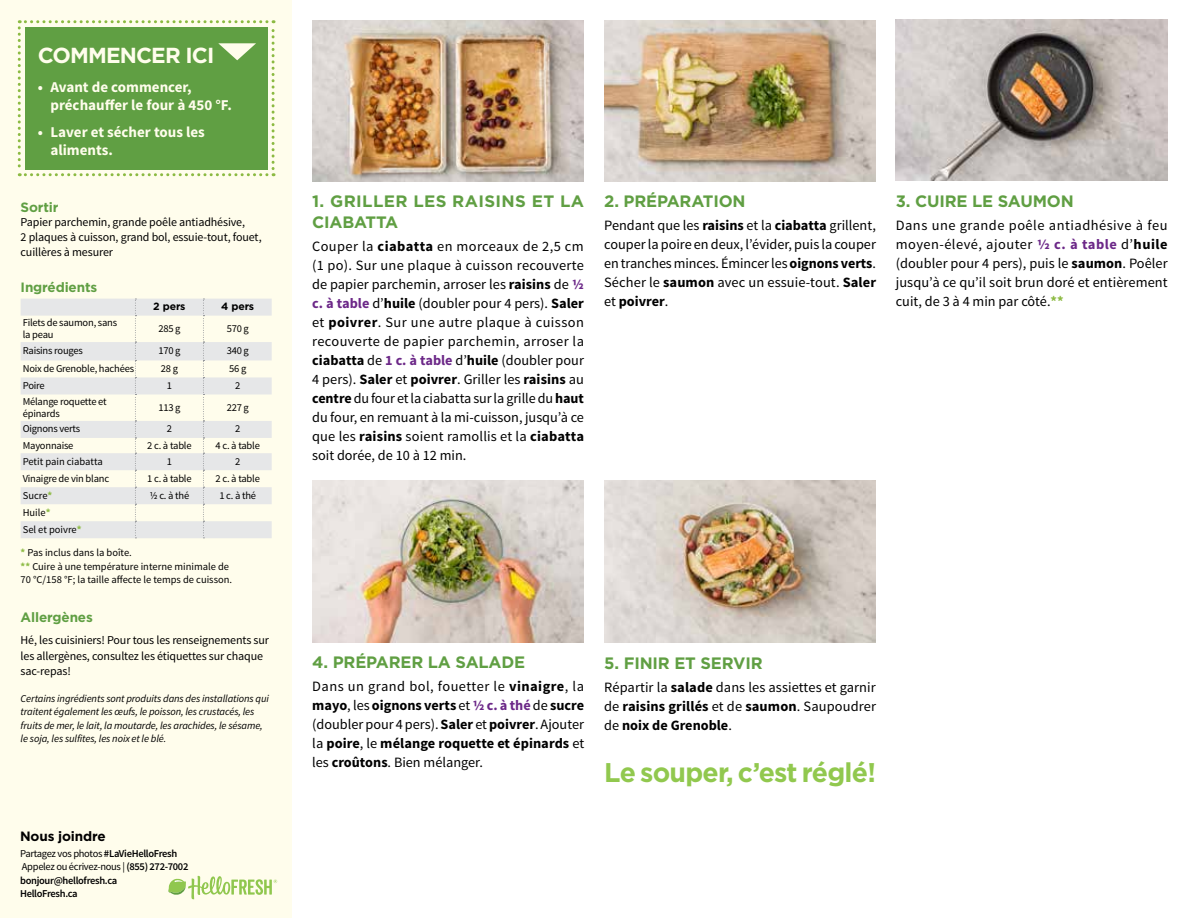
<style>
.page{position:relative;width:1188px;height:918px;background:#fff}
.page>*{position:absolute;margin:0;border:0;box-sizing:border-box;transform-origin:0 0}
.t1{font:700 27px "Gotham";letter-spacing:-.025em;color:#91c84e}
.t2{font:700 21.75px "Gotham";letter-spacing:-.04em;color:#fffdec}
.t3{font:700 16.5px "Gotham";letter-spacing:-.01em;color:#609f43}
.t4{font:700 16.5px/21.1px "Gotham";letter-spacing:.02em;color:#609f43}
.t5{font:700 15px/18px "Source Sans Pro";color:#fffdec}
.t6{font:14.25px/19px "Source Sans Pro";color:#000;text-align:justify}
.t7{font:700 13.5px "Gotham";letter-spacing:-.01em;color:#609f43}
.t8{font:700 13.5px "Gotham";letter-spacing:-.01em;color:#000}
.t9{font:12px/15.3px "Source Sans Pro";letter-spacing:-.01em;color:#000}
.t10{font:10.5px/12px "Source Sans Pro";letter-spacing:-.02em;color:#000}
.t11{font:italic 10.5px/13.5px "Source Sans Pro";letter-spacing:-.01em;color:#000}
.t12{font:10.5px/13.6px "Source Sans Pro";color:#000}
.t13{font:600 10.5px/13.5px "Source Sans Pro";letter-spacing:-.03em;color:#000}
.t14{font:700 10.5px "Gotham";letter-spacing:-.01em;color:#000}
.s1{font-weight:700;color:#8cba42}
.s2{font-weight:400}
.s3{font-weight:700}
.s4{font-weight:700;color:#6c2888}
</style>
<div class="page">
<div style="left:0;top:0;width:292px;height:918px;background:#fffdec"></div>
<svg style="left:21px;top:299px;width:251px;height:239px"></svg>
<svg style="left:203px;top:299px;width:1px;height:239px"></svg>
<svg style="left:135px;top:299px;width:1px;height:239px"></svg>
<svg style="left:168px;top:876px;width:109px;height:23px"></svg>
<svg style="left:18px;top:20px;width:257px;height:156px;background:#73aa57"></svg>
<img style="left:312px;top:480px;width:272px;height:162px">
<img style="left:604px;top:480px;width:272px;height:162px">
<img style="left:896px;top:20px;width:272px;height:160px">
<img style="left:604px;top:20px;width:272px;height:161px">
<img style="left:312px;top:20px;width:272px;height:161px">
<h2 class="t2" style="left:38px;top:41px;width:178px">COMMENCER ICI</h2>
<p class="t5" style="left:50px;top:79px;width:183px;text-indent:-13px">• Avant de commencer, préchauffer le four à 450 °F.</p>
<p class="t5" style="left:50px;top:123px;width:156px;text-indent:-13px">• Laver et sécher tous les aliments.</p>
<p class="t7" style="left:21px;top:198px;width:39px">Sortir</p>
<p class="t9" style="left:21px;top:214px;width:243px">Papier parchemin, grande poêle antiadhésive,<br>2 plaques à cuisson, grand bol, essuie-tout, fouet, cuillères à mesurer</p>
<p class="t7" style="left:21px;top:278px;width:78px">Ingrédients</p>
<p class="t14" style="left:153px;top:300px;width:34px">2 pers</p>
<p class="t14" style="left:221px;top:300px;width:34px">4 pers</p>
<p class="t10" style="left:23px;top:317px;width:96px">Filets de saumon, sans la peau</p>
<p class="t10" style="left:158px;top:323px;width:24px">285 g</p>
<p class="t10" style="left:227px;top:323px;width:24px">570 g</p>
<p class="t10" style="left:23px;top:345px;width:62px">Raisins rouges</p>
<p class="t10" style="left:158px;top:345px;width:24px">170 g</p>
<p class="t10" style="left:227px;top:345px;width:24px">340 g</p>
<p class="t10" style="left:23px;top:363px;width:113px">Noix de Grenoble, hachées</p>
<p class="t10" style="left:161px;top:363px;width:19px">28 g</p>
<p class="t10" style="left:229px;top:363px;width:19px">56 g</p>
<p class="t10" style="left:23px;top:380px;width:23px">Poire</p>
<p class="t10" style="left:167px;top:380px;width:7px">1</p>
<p class="t10" style="left:235px;top:380px;width:7px">2</p>
<p class="t10" style="left:23px;top:395px;width:85px">Mélange roquette et épinards</p>
<p class="t10" style="left:158px;top:401px;width:24px">113 g</p>
<p class="t10" style="left:227px;top:401px;width:24px">227 g</p>
<p class="t10" style="left:23px;top:423px;width:59px">Oignons verts</p>
<p class="t10" style="left:167px;top:423px;width:7px">2</p>
<p class="t10" style="left:235px;top:423px;width:7px">2</p>
<p class="t10" style="left:23px;top:439px;width:52px">Mayonnaise</p>
<p class="t10" style="left:147px;top:439px;width:46px">2 c. à table</p>
<p class="t10" style="left:216px;top:439px;width:46px">4 c. à table</p>
<p class="t12" style="left:23px;top:455px;width:82px">Petit pain ciabatta</p>
<p class="t10" style="left:167px;top:455px;width:7px">1</p>
<p class="t10" style="left:235px;top:455px;width:7px">2</p>
<p class="t10" style="left:23px;top:472px;width:88px">Vinaigre de vin blanc</p>
<p class="t10" style="left:147px;top:472px;width:46px">1 c. à table</p>
<p class="t10" style="left:216px;top:472px;width:46px">2 c. à table</p>
<p class="t10" style="left:23px;top:489px;width:31px">Sucre<span class="s1">*</span></p>
<p class="t10" style="left:150px;top:489px;width:41px">1/2 c. à thé</p>
<p class="t10" style="left:219px;top:489px;width:38px">1 c. à thé</p>
<p class="t12" style="left:23px;top:504px;width:60px;line-height:17px">Huile<span class="s1">*<br></span>Sel et poivre<span class="s1">*</span></p>
<p class="t12" style="left:21px;top:546px;width:213px"><span class="s1">*</span> Pas inclus dans la boîte.<br><span class="s1">**</span> Cuire à une température interne minimale de<br>70 °C/158 °F; la taille affecte le temps de cuisson.</p>
<p class="t7" style="left:21px;top:608px;width:74px">Allergènes</p>
<p class="t9" style="left:21px;top:633px;width:250px">Hé, les cuisiniers! Pour tous les renseignements sur les allergènes, consultez les étiquettes sur chaque sac-repas!</p>
<p class="t11" style="left:21px;top:692px;width:250px">Certains ingrédients sont produits dans des installations qui traitent également les œufs, le poisson, les crustacés, les fruits de mer, le lait, la moutarde, les arachides, le sésame, le soja, les sulfites, les noix et le blé.</p>
<p class="t8" style="left:20px;top:827px;width:87px">Nous joindre</p>
<p class="t13" style="left:20px;top:847px;width:170px"><span class="s2">Partagez vos photos</span> #LaVieHelloFresh<br><span class="s2">Appelez ou écrivez-nous |</span> (855) 272-7002 bonjour@hellofresh.ca<br>HelloFresh.ca</p>
<p class="t4" style="left:312px;top:191px;width:273px">1. GRILLER LES RAISINS ET LA<br>CIABATTA</p>
<p class="t6" style="left:312px;top:237px;width:273px">Couper la <span class="s3">ciabatta</span> en morceaux de 2,5 cm (1 po). Sur une plaque à cuisson recouverte de papier parchemin, arroser les <span class="s3">raisins</span> de <span class="s4">1/2 c. à table</span> d’<span class="s3">huile</span> (doubler pour 4 pers). <span class="s3">Saler </span>et <span class="s3">poivrer</span>. Sur une autre plaque à cuisson recouverte de papier parchemin, arroser la <span class="s3">ciabatta</span> de <span class="s4">1 c. à table</span> d’<span class="s3">huile</span> (doubler pour 4 pers). <span class="s3">Saler</span> et <span class="s3">poivrer</span>. Griller les <span class="s3">raisins</span> au <span class="s3">centre</span> du four et la ciabatta sur la grille du <span class="s3">haut </span>du four, en remuant à la mi-cuisson, jusqu’à ce que les <span class="s3">raisins</span> soient ramollis et la <span class="s3">ciabatta </span>soit dorée, de 10 à 12 min.</p>
<p class="t3" style="left:604px;top:190px;width:143px">2. PRÉPARATION</p>
<p class="t6" style="left:604px;top:216px;width:273px">Pendant que les <span class="s3">raisins</span> et la <span class="s3">ciabatta</span> grillent, couper la poire en deux, l’évider, puis la couper en tranches minces. Émincer les <span class="s3">oignons verts</span>.<br>Sécher le <span class="s3">saumon</span> avec un essuie-tout. <span class="s3">Saler </span>et <span class="s3">poivrer</span>.</p>
<p class="t3" style="left:896px;top:190px;width:179px">3. CUIRE LE SAUMON</p>
<p class="t6" style="left:896px;top:216px;width:273px">Dans une grande poêle antiadhésive à feu moyen-élevé, ajouter <span class="s4">1/2 c. à table</span> d’<span class="s3">huile </span>(doubler pour 4 pers), puis le <span class="s3">saumon</span>. Poêler jusqu’à ce qu’il soit brun doré et entièrement cuit, de 3 à 4 min par côté.<span class="s1">**</span></p>
<p class="t3" style="left:312px;top:651px;width:214px">4. PRÉPARER LA SALADE</p>
<p class="t6" style="left:312px;top:677px;width:273px">Dans un grand bol, fouetter le <span class="s3">vinaigre</span>, la <span class="s3">mayo</span>, les <span class="s3">oignons verts</span> et <span class="s4">1/2 c. à thé</span> de <span class="s3">sucre </span>(doubler pour 4 pers). <span class="s3">Saler</span> et <span class="s3">poivrer</span>. Ajouter la <span class="s3">poire</span>, le <span class="s3">mélange roquette et épinards</span> et les <span class="s3">croûtons</span>. Bien mélanger.</p>
<p class="t3" style="left:604px;top:652px;width:160px">5. FINIR ET SERVIR</p>
<p class="t6" style="left:604px;top:678px;width:273px">Répartir la <span class="s3">salade</span> dans les assiettes et garnir de <span class="s3">raisins grillés</span> et de <span class="s3">saumon</span>. Saupoudrer de <span class="s3">noix de Grenoble</span>.</p>
<h1 class="t1" style="left:604px;top:755px;width:273px">Le souper, c’est réglé!</h1>
</div>
